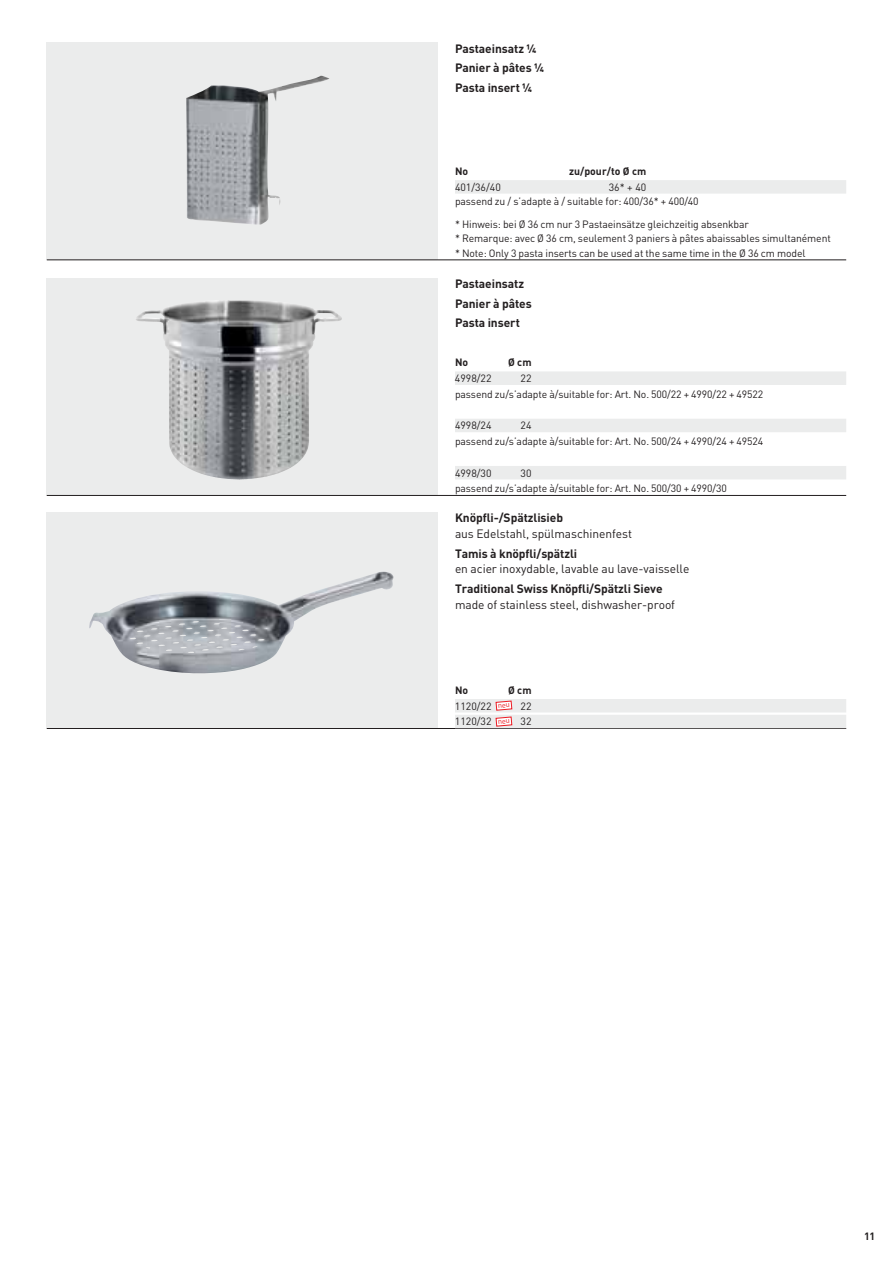
<style>
.page{position:relative;width:893px;height:1263px;background:#fff}
.page>*{position:absolute;margin:0;border:0;box-sizing:border-box;transform-origin:0 0}
.t1{font:700 12px/19.5px "DIN";letter-spacing:-.005em;color:#231f20}
.t2{font:12px "DIN";letter-spacing:-.005em;color:#231f20}
.t3{font:10.5px/14.7px "DIN";letter-spacing:-.01em;color:#231f20}
.t4{font:700 10.5px "DIN";color:#231f20}
</style>
<div class="page">
<div style="left:47px;top:512px;width:391px;height:216px;background:#ebecec"></div>
<hr style="left:47px;top:728px;width:391px;height:1px;background:#231f20">
<hr style="left:438px;top:728px;width:408px;height:1px;background:#231f20">
<div style="left:455px;top:699px;width:391px;height:13px;background:#ebecec"></div>
<div style="left:455px;top:715px;width:391px;height:13px;background:#ebecec"></div>
<div style="left:47px;top:43px;width:391px;height:217px;background:#ebecec"></div>
<hr style="left:47px;top:260px;width:391px;height:1px;background:#231f20">
<hr style="left:438px;top:260px;width:408px;height:1px;background:#231f20">
<div style="left:455px;top:180px;width:391px;height:14px;background:#ebecec"></div>
<svg style="left:47px;top:278px;width:391px;height:217px;background:#d3d4d4"></svg>
<hr style="left:47px;top:495px;width:391px;height:1px;background:#231f20">
<hr style="left:438px;top:495px;width:408px;height:1px;background:#231f20">
<div style="left:455px;top:371px;width:391px;height:14px;background:#ebecec"></div>
<div style="left:455px;top:419px;width:391px;height:13px;background:#ebecec"></div>
<div style="left:455px;top:466px;width:391px;height:13px;background:#ebecec"></div>
<img style="left:186px;top:76px;width:143px;height:148px">
<img style="left:135px;top:300px;width:93px;height:21px">
<img style="left:89px;top:572px;width:304px;height:102px">
<svg style="left:496px;top:700px;width:16px;height:27px"></svg>
<p class="t1" style="left:455px;top:40px;width:91px">Pastaeinsatz ¼<br>Panier à pâtes ¼<br>Pasta insert ¼</p>
<p class="t4" style="left:455px;top:168px;width:15px">No</p>
<p class="t4" style="left:569px;top:168px;width:79px">zu/pour/to Ø cm</p>
<p class="t3" style="left:455px;top:181px;width:47px">401/36/40</p>
<p class="t3" style="left:455px;top:181px;width:245px;text-indent:154px">36* + 40<br>passend zu / s’adapte à / suitable for: 400/36* + 400/40</p>
<p class="t3" style="left:455px;top:218px;width:377px">* Hinweis: bei Ø 36 cm nur 3 Pastaeinsätze gleichzeitig absenkbar<br>* Remarque: avec Ø 36 cm, seulement 3 paniers à pâtes abaissables simultanément * Note: Only 3 pasta inserts can be used at the same time in the Ø 36 cm model</p>
<p class="t1" style="left:455px;top:275px;width:78px">Pastaeinsatz<br>Panier à pâtes<br>Pasta insert</p>
<p class="t4" style="left:455px;top:359px;width:15px">No</p>
<p class="t4" style="left:508px;top:359px;width:25px">Ø cm</p>
<p class="t3" style="left:455px;top:372px;width:38px">4998/22</p>
<p class="t3" style="left:455px;top:372px;width:310px;line-height:15.8px;text-indent:66px">22<br>passend zu/s’adapte à/suitable for: Art. No. 500/22 + 4990/22 + 49522</p>
<p class="t3" style="left:455px;top:419px;width:38px">4998/24</p>
<p class="t3" style="left:455px;top:419px;width:310px;line-height:15.8px;text-indent:66px">24<br>passend zu/s’adapte à/suitable for: Art. No. 500/24 + 4990/24 + 49524</p>
<p class="t3" style="left:455px;top:467px;width:38px">4998/30</p>
<p class="t3" style="left:455px;top:466px;width:273px;line-height:15.8px;text-indent:66px">30<br>passend zu/s’adapte à/suitable for: Art. No. 500/30 + 4990/30</p>
<p class="t1" style="left:455px;top:510px;width:110px">Knöpfli-/Spätzlisieb</p>
<p class="t2" style="left:455px;top:529px;width:179px">aus Edelstahl, spülmaschinenfest</p>
<p class="t1" style="left:455px;top:545px;width:124px">Tamis à knöpfli/spätzli</p>
<p class="t2" style="left:455px;top:565px;width:236px">en acier inoxydable, lavable au lave-vaisselle</p>
<p class="t1" style="left:455px;top:580px;width:209px">Traditional Swiss Knöpfli/Spätzli Sieve</p>
<p class="t2" style="left:455px;top:600px;width:222px">made of stainless steel, dishwasher-proof</p>
<p class="t4" style="left:455px;top:686px;width:15px">No</p>
<p class="t4" style="left:508px;top:686px;width:25px">Ø cm</p>
<p class="t3" style="left:455px;top:700px;width:38px">1120/22</p>
<p class="t3" style="left:521px;top:700px;width:12px">22</p>
<p class="t3" style="left:455px;top:715px;width:38px">1120/32</p>
<p class="t3" style="left:521px;top:715px;width:12px">32</p>
<p class="t4" style="left:864px;top:1232px;width:12px">11</p>
</div>
